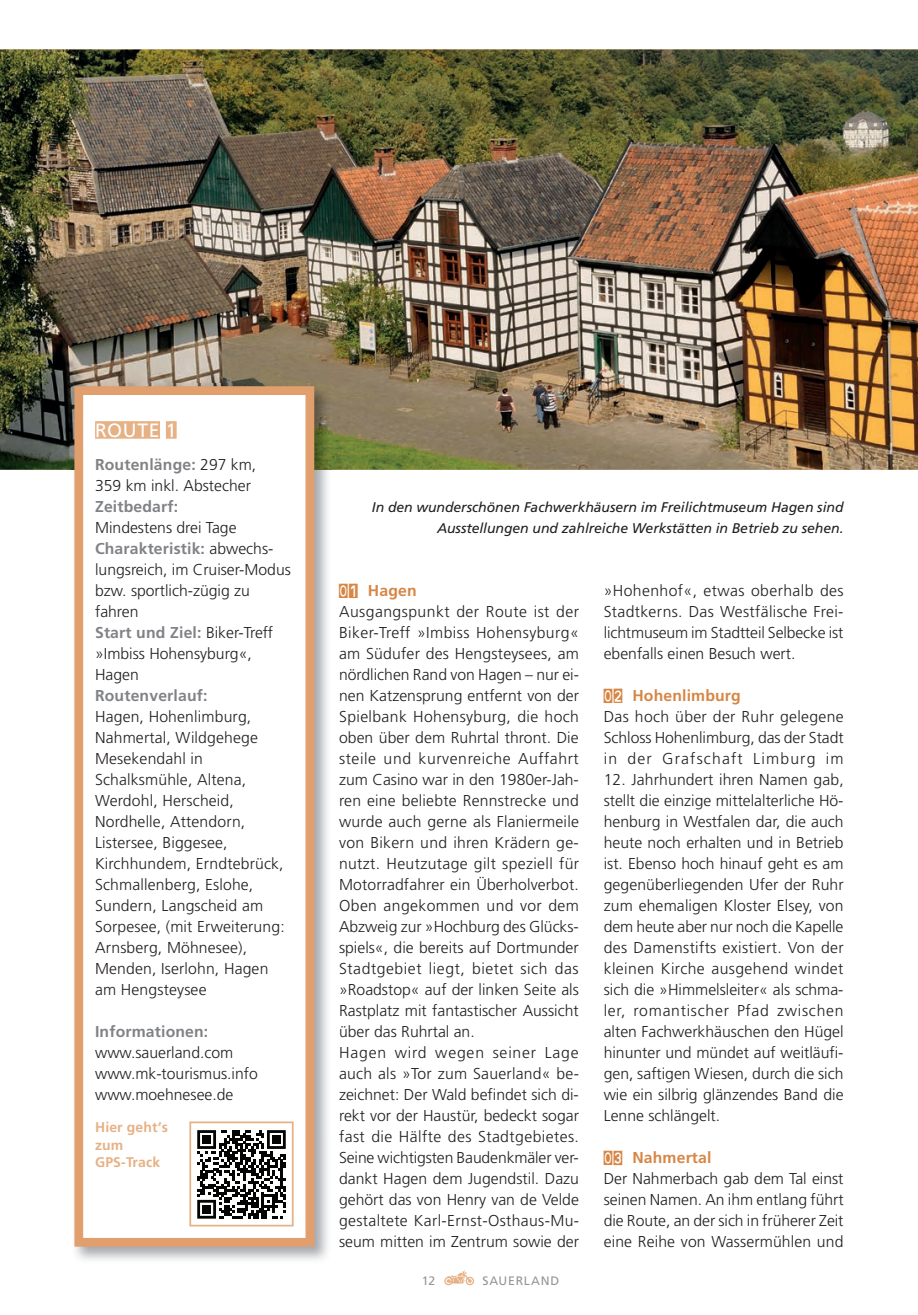
<style>
.page{position:relative;width:918px;height:1315px;background:#fff}
.page>*{position:absolute;margin:0;border:0;box-sizing:border-box;transform-origin:0 0}
.t1{font:19.25px "Frutiger CE";letter-spacing:.03em;color:#fff}
.t2{font:300 15.75px/21px "Frutiger CE";letter-spacing:.01em;color:#231f20}
.t3{font:italic 14px/21px "Frutiger CE";letter-spacing:-.005em;color:#231f20;text-align:right}
.t4{font:700 14px/17.5px "Frutiger CE";letter-spacing:.01em;color:#e6b184}
.t5{font:12.25px "Frutiger CE";letter-spacing:.06em;color:#939598}
.s1{font-weight:700;color:#808285}
.s2{font-family:"Frutiger"}
.s3{font-family:"Michelin";font-weight:400;font-size:17.5px;color:#d68645}
.s4{font-weight:700;color:#d68645}
</style>
<div class="page">
<img style="left:0;top:49px;width:917px;height:421px">
<hr style="left:917px;top:49px;width:1px;height:421px;background:#f0cdb0">
<img style="left:72px;top:383px;width:259px;height:877px">
<div style="left:79px;top:390px;width:231px;height:852px;background:#fff"></div>
<div style="left:95px;top:421px;width:65px;height:18px;background:#e6b184"></div>
<div style="left:166px;top:421px;width:11px;height:18px;background:#e6b184"></div>
<div style="left:74px;top:386px;width:240px;height:860px;border:9px solid #e09f6c"></div>
<svg style="left:197px;top:1130px;width:89px;height:88px"></svg>
<div style="left:203px;top:1135px;width:8px;height:8px;background:#040503"></div>
<div style="left:272px;top:1135px;width:8px;height:8px;background:#040503"></div>
<div style="left:203px;top:1205px;width:8px;height:8px;background:#040503"></div>
<div style="left:189px;top:1121px;width:105px;height:105px;border:2px solid #e6b184"></div>
<svg style="left:444px;top:1270px;width:30px;height:15px"></svg>
<p class="t1" style="left:95px;top:422px;width:83px">ROUTE 1</p>
<p class="t2" style="left:95px;top:455px;width:197px"><span class="s1">Routenlänge:</span> 297 km,<br>359 km inkl. Abstecher<br><span class="s1">Zeitbedarf:<br></span>Mindestens drei Tage<br><span class="s1">Charakteristik:</span> abwechs&shy;lungsreich, im Cruiser-Modus bzw. sportlich-zügig zu fahren<br><span class="s1">Start und Ziel:</span> Biker-Treff »Imbiss Hohensyburg«,<br>Hagen<br><span class="s1">Routenverlauf:<br></span>Hagen, Hohenlimburg,<br>Nahmertal, Wildgehege<br>Mesekendahl in<br>Schalksmühle, Altena,<br>Werdohl, Herscheid,<br>Nordhelle, Attendorn,<br>Listersee, Biggesee,<br>Kirchhundem, Erndtebrück,<br>Schmallenberg, Eslohe,<br>Sundern, Langscheid am<br>Sorpesee, (mit Erweiterung:<br>Arnsberg, Möhnesee),<br>Menden, Iserlohn, Hagen am Hengsteysee</p>
<p class="t2" style="left:95px;top:1022px;width:164px"><span class="s1">Informationen: </span>www.sauerland.com www.mk-tourismus.info <span class="s2">www.moehnesee.de</span></p>
<p class="t4" style="left:95px;top:1118px;width:74px">Hier geht‘s zum<br>GPS-Track</p>
<p class="t3" style="left:372px;top:497px;width:473px">In den wunderschönen Fachwerkhäusern im Freilichtmuseum Hagen sind<br>Ausstellungen und zahlreiche Werkstätten in Betrieb zu sehen.</p>
<p class="t2" style="left:339px;top:581px;width:241px"><span class="s3">01</span> <span class="s4">Hagen<br></span>Ausgangspunkt der Route ist der<br>Biker-Treff »Imbiss Hohensyburg« am Südufer des Hengsteysees, am nördlichen Rand von Hagen – nur ei&shy;nen Katzensprung entfernt von der<br>Spielbank Hohensyburg, die hoch oben über dem Ruhrtal thront. Die steile und kurvenreiche Auffahrt zum Casino war in den 1980er-Jah&shy;ren eine beliebte Rennstrecke und wurde auch gerne als Flaniermeile von Bikern und ihren Krädern ge&shy;nutzt. Heutzutage gilt speziell für<br>Motorradfahrer ein Überholverbot.<br>Oben angekommen und vor dem<br>Abzweig zur »Hochburg des Glücks&shy;spiels«, die bereits auf Dortmunder<br>Stadtgebiet liegt, bietet sich das »Roadstop« auf der linken Seite als<br>Rastplatz mit fantastischer Aussicht über das Ruhrtal an.<br>Hagen wird wegen seiner Lage auch als »Tor zum Sauerland« be&shy;zeichnet: Der Wald befindet sich di&shy;rekt vor der Haustür, bedeckt sogar fast die Hälfte des Stadtgebietes.<br>Seine wichtigsten Baudenkmäler ver&shy;dankt Hagen dem Jugendstil. Dazu gehört das von Henry van de Velde gestaltete Karl-Ernst-Osthaus-Mu&shy;se um mitten im Zentrum sowie der</p>
<p class="t2" style="left:604px;top:581px;width:241px;text-align:justify">»Ho hen hof«, etwas oberhalb des Stadtkerns. Das Westfälische Frei&shy;lichtmuseum im Stadtteil Selbecke ist ebenfalls einen Besuch wert.</p>
<p class="t2" style="left:604px;top:686px;width:241px"><span class="s3">02</span> <span class="s4">Hohenlimburg<br></span>Das hoch über der Ruhr gelegene<br>Schloss Hohenlimburg, das der Stadt in der Grafschaft Limburg im</p>
<p class="t2" style="left:604px;top:770px;width:241px;text-align:justify">12. Jahr hun dert ihren Namen gab, stellt die einzige mittelalterliche Hö&shy;henburg in Westfalen dar, die auch heute noch erhalten und in Betrieb ist. Ebenso hoch hinauf geht es am gegenüberliegenden Ufer der Ruhr zum ehemaligen Kloster Elsey, von dem heute aber nur noch die Kapelle des Damenstifts existiert. Von der kleinen Kirche ausgehend windet sich die »Himmelsleiter« als schma&shy;ler, romantischer Pfad zwischen alten Fachwerkhäuschen den Hügel hinunter und mündet auf weitläufi&shy;gen, saftigen Wiesen, durch die sich wie ein silbrig glänzendes Band die Lenne schlängelt.</p>
<p class="t2" style="left:604px;top:1148px;width:241px"><span class="s3">03</span> <span class="s4">Nahmertal<br></span>Der Nahmerbach gab dem Tal einst seinen Namen. An ihm entlang führt die Route, an der sich in früherer Zeit eine Reihe von Wassermühlen und</p>
<p class="t5" style="left:422px;top:1275px;width:15px">12</p>
<p class="t5" style="left:482px;top:1275px;width:78px">SAUERLAND</p>
</div>
